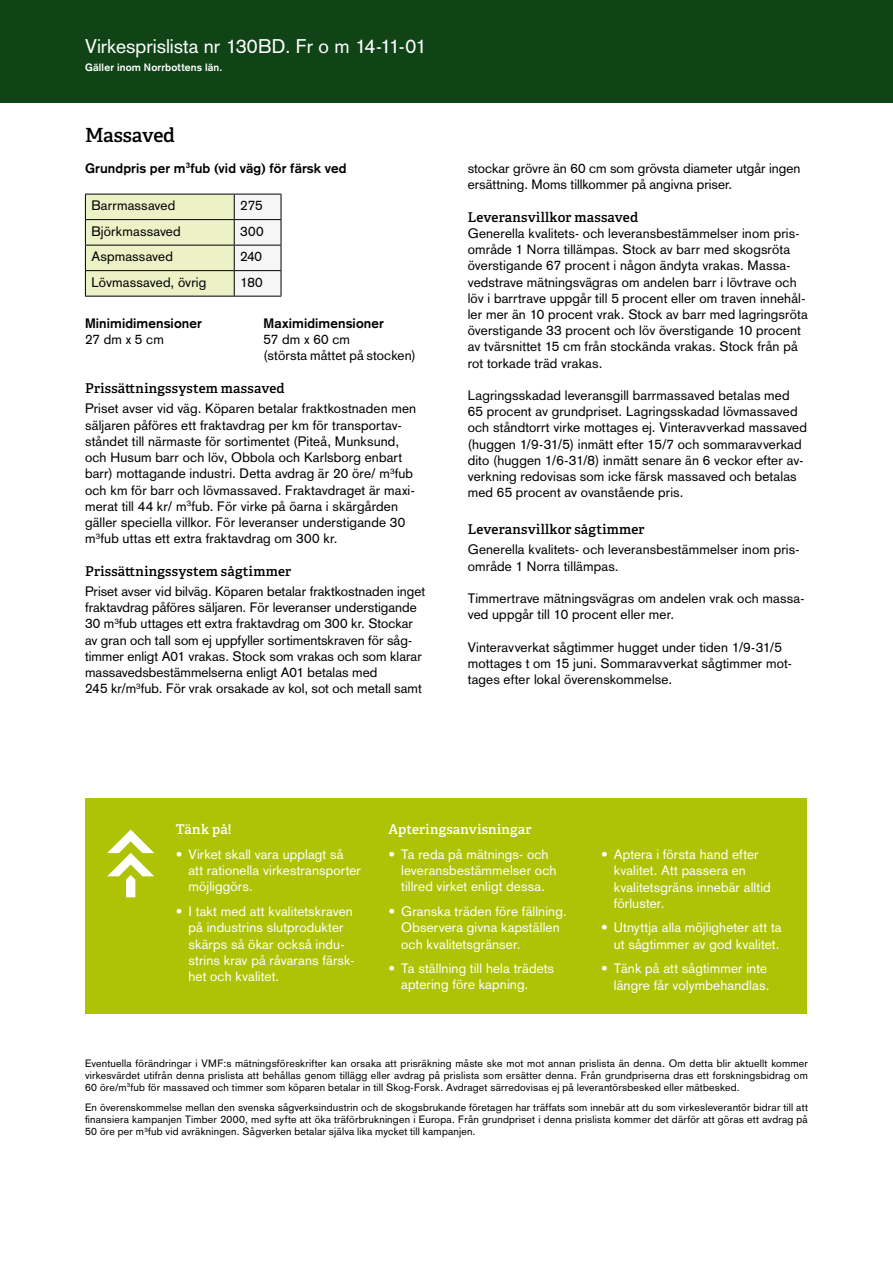
<style>
.page{position:relative;width:893px;height:1263px;background:#fff}
.page>*{position:absolute;margin:0;border:0;box-sizing:border-box;transform-origin:0 0}
.t1{font:19.5px "Akzidenz Grotesk";letter-spacing:-.005em;color:#fff}
.t2{font:600 19.5px "Adelle";letter-spacing:-.015em;color:#000}
.t3{font:13.5px/16.2px "Akzidenz Grotesk";letter-spacing:.01em;color:#000}
.t4{font:13.5px/16.2px "Akzidenz Grotesk";letter-spacing:.01em;color:#fff}
.t5{font:600 13.5px "Adelle";letter-spacing:.015em;color:#000}
.t6{font:700 13.5px "Akzidenz Grotesk";letter-spacing:.01em;color:#000}
.t7{font:600 13.5px "Adelle";letter-spacing:.015em;color:#fff}
.t8{font:10.5px/12px "Akzidenz Grotesk";letter-spacing:.02em;color:#000;text-align:justify}
.t9{font:700 10.5px "Akzidenz Grotesk";letter-spacing:.015em;color:#fff}
</style>
<div class="page">
<div style="left:0;top:0;width:893px;height:102px;background:#104417"></div>
<svg style="left:85px;top:194px;width:197px;height:102px"></svg>
<hr style="left:85px;top:296px;width:149px;height:1px;background:#000">
<hr style="left:234px;top:296px;width:47px;height:1px;background:#000">
<div style="left:85px;top:799px;width:722px;height:215px;background:#aec306"></div>
<svg style="left:107px;top:829px;width:47px;height:68px"></svg>
<h1 class="t1" style="left:85px;top:35px;width:343px">Virkesprislista nr 130BD. Fr o m 14-11-01</h1>
<p class="t9" style="left:85px;top:61px;width:139px">Gäller inom Norrbottens län.</p>
<h1 class="t2" style="left:85px;top:123px;width:91px">Massaved</h1>
<p class="t6" style="left:85px;top:160px;width:263px">Grundpris per m<sup>3</sup>fub (vid väg) för färsk ved</p>
<p class="t3" style="left:91px;top:198px;width:85px">Barrmassaved</p>
<p class="t3" style="left:240px;top:198px;width:24px">275</p>
<p class="t3" style="left:91px;top:223px;width:91px">Björkmassaved</p>
<p class="t3" style="left:240px;top:223px;width:25px">300</p>
<p class="t3" style="left:91px;top:249px;width:83px">Aspmassaved</p>
<p class="t3" style="left:240px;top:249px;width:23px">240</p>
<p class="t3" style="left:91px;top:274px;width:116px">Lövmassaved, övrig</p>
<p class="t3" style="left:240px;top:274px;width:24px">180</p>
<p class="t6" style="left:85px;top:315px;width:118px">Minimidimensioner</p>
<p class="t3" style="left:85px;top:331px;width:80px">27 dm x 5 cm</p>
<p class="t6" style="left:264px;top:315px;width:122px">Maximidimensioner</p>
<p class="t3" style="left:264px;top:331px;width:154px">57 dm x 60 cm<br>(största måttet på stocken)</p>
<p class="t5" style="left:85px;top:380px;width:201px">Prissättningssystem massaved</p>
<p class="t3" style="left:85px;top:401px;width:333px">Priset avser vid väg. Köparen betalar fraktkostnaden men säljaren påföres ett fraktavdrag per km för transportav&shy;ståndet till närmaste för sortimentet (Piteå, Munksund, och Husum barr och löv, Obbola och Karlsborg enbart barr) mottagande industri. Detta avdrag är 20 öre/ m<sup>3</sup>fub och km för barr och lövmassaved. Fraktavdraget är maxi&shy;merat till 44 kr/ m<sup>3</sup>fub. För virke på öarna i skärgården gäller speciella villkor. För leveranser understigande 30 m<sup>3</sup>fub uttas ett extra fraktavdrag om 300 kr.</p>
<p class="t5" style="left:85px;top:562px;width:208px">Prissättningssystem sågtimmer</p>
<p class="t3" style="left:85px;top:583px;width:342px">Priset avser vid bilväg. Köparen betalar fraktkostnaden inget fraktavdrag påföres säljaren. För leveranser understigande 30 m<sup>3</sup>fub uttages ett extra fraktavdrag om 300 kr. Stockar av gran och tall som ej uppfyller sortimentskraven för såg&shy;timmer enligt A01 vrakas. Stock som vrakas och som klarar massavedsbestämmelserna enligt A01 betalas med<br>245 kr/m<sup>3</sup>fub. För vrak orsakade av kol, sot och metall samt</p>
<p class="t3" style="left:468px;top:160px;width:334px">stockar grövre än 60 cm som grövsta diameter utgår ingen ersättning. Moms tillkommer på angivna priser.</p>
<p class="t5" style="left:468px;top:209px;width:172px">Leveransvillkor massaved</p>
<p class="t3" style="left:468px;top:225px;width:341px">Generella kvalitets- och leveransbestämmelser inom pris&shy;område 1 Norra tillämpas. Stock av barr med skogsröta överstigande 67 procent i någon ändyta vrakas. Massa&shy;vedstrave mätningsvägras om andelen barr i lövtrave och löv i barrtrave uppgår till 5 procent eller om traven innehål&shy;ler mer än 10 procent vrak. Stock av barr med lagringsröta överstigande 33 procent och löv överstigande 10 procent av tvärsnittet 15 cm från stockända vrakas. Stock från på rot torkade träd vrakas.</p>
<p class="t3" style="left:468px;top:387px;width:341px">Lagringsskadad leveransgill barrmassaved betalas med 65 procent av grundpriset. Lagringsskadad lövmassaved och ståndtorrt virke mottages ej. Vinteravverkad massaved (huggen 1/9-31/5) inmätt efter 15/7 och sommaravverkad dito (huggen 1/6-31/8) inmätt senare än 6 veckor efter av&shy;verkning redovisas som icke färsk massaved och betalas med 65 procent av ovanstående pris.</p>
<p class="t5" style="left:468px;top:521px;width:178px">Leveransvillkor sågtimmer</p>
<p class="t3" style="left:468px;top:541px;width:333px">Generella kvalitets- och leveransbestämmelser inom pris&shy;område 1 Norra tillämpas.</p>
<p class="t3" style="left:468px;top:590px;width:338px">Timmertrave mätningsvägras om andelen vrak och massa&shy;ved uppgår till 10 procent eller mer.</p>
<p class="t3" style="left:468px;top:639px;width:325px">Vinteravverkat sågtimmer hugget under tiden 1/9-31/5 mottages t om 15 juni. Sommaravverkat sågtimmer mot&shy;tages efter lokal överenskommelse.</p>
<p class="t7" style="left:176px;top:821px;width:57px">Tänk på!</p>
<p class="t4" style="left:189px;top:846px;width:174px;text-indent:-13px">• Virket skall vara upplagt så att rationella virkestransporter möjliggörs.</p>
<p class="t4" style="left:189px;top:903px;width:167px;text-indent:-13px">• I takt med att kvalitetskraven på industrins slutprodukter skärps så ökar också indu&shy;strins krav på råvarans färsk&shy;het och kvalitet.</p>
<p class="t7" style="left:388px;top:821px;width:145px">Apteringsanvisningar</p>
<p class="t4" style="left:401px;top:846px;width:157px;text-indent:-13px">• Ta reda på mätnings- och leveransbestämmelser och tillred virket enligt dessa.</p>
<p class="t4" style="left:401px;top:903px;width:167px;text-indent:-13px">• Granska träden före fällning.<br>Observera givna kapställen och kvalitetsgränser.</p>
<p class="t4" style="left:401px;top:960px;width:154px;text-indent:-13px">• Ta ställning till hela trädets aptering före kapning.</p>
<p class="t4" style="left:614px;top:846px;width:159px;text-indent:-13px">• Aptera i första hand efter kvalitet. Att passera en kvalitetsgräns innebär alltid förluster.</p>
<p class="t4" style="left:601px;top:919px;width:182px;text-align:right">• Utnyttja alla möjligheter att ta ut sågtimmer av god kvalitet.</p>
<p class="t4" style="left:601px;top:960px;width:170px;text-align:right">• Tänk på att sågtimmer inte längre får volymbehandlas.</p>
<p class="t8" style="left:85px;top:1057px;width:724px">Eventuella förändringar i VMF:s mätningsföreskrifter kan orsaka att prisräkning måste ske mot mot annan prislista än denna. Om detta blir aktuellt kommer virkesvärdet utifrån denna prislista att behållas genom tillägg eller avdrag på prislista som ersätter denna. Från grundpriserna dras ett forskningsbidrag om 60 öre/m<sup>3</sup>fub för massaved och timmer som köparen betalar in till Skog-Forsk. Avdraget särredovisas ej på leverantörsbesked eller mätbesked.</p>
<p class="t8" style="left:85px;top:1102px;width:724px">En överenskommelse mellan den svenska sågverksindustrin och de skogsbrukande företagen har träffats som innebär att du som virkesleverantör bidrar till att finansiera kampanjen Timber 2000, med syfte att öka träförbrukningen i Europa. Från grundpriset i denna prislista kommer det därför att göras ett avdrag på 50 öre per m<sup>3</sup>fub vid avräkningen. Sågverken betalar själva lika mycket till kampanjen.</p>
</div>
